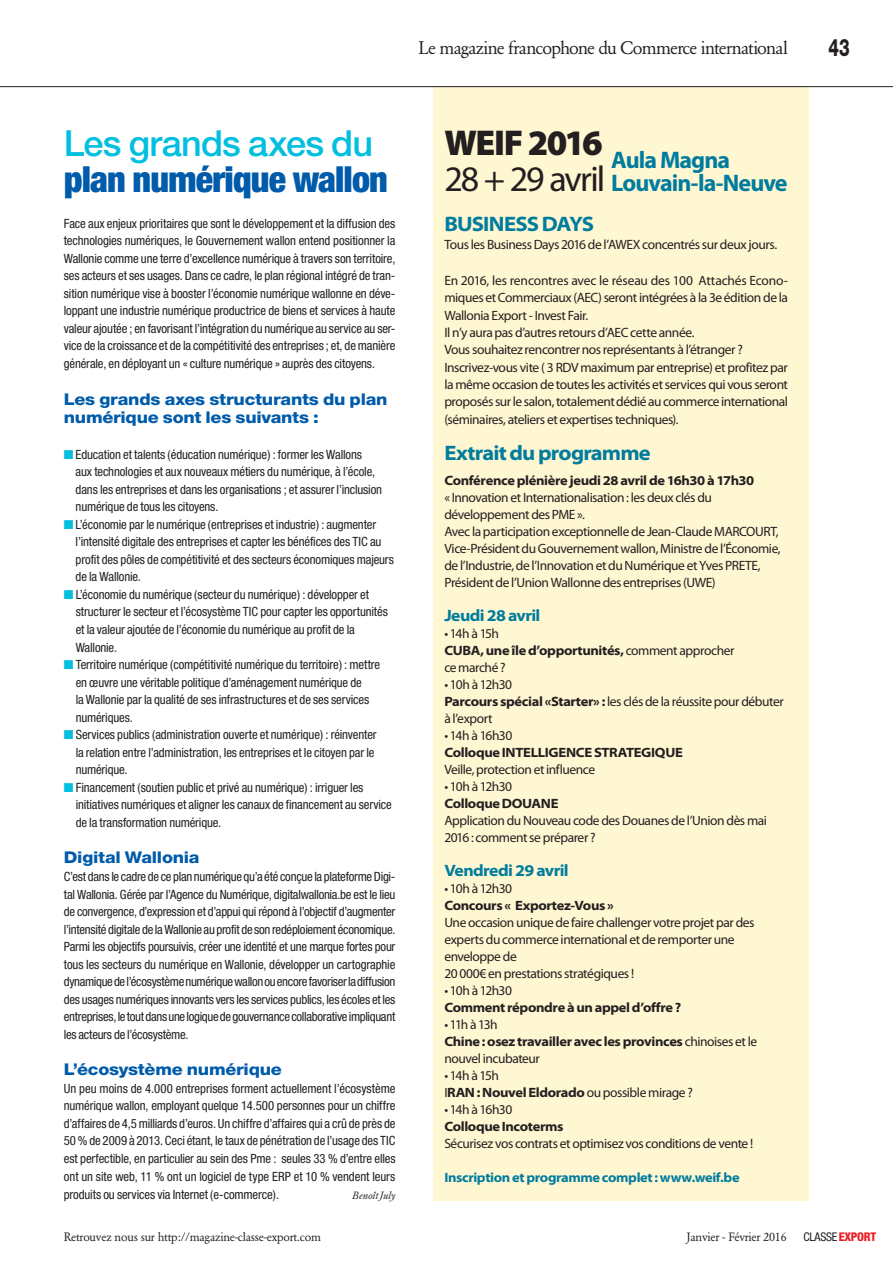
<style>
.page{position:relative;width:893px;height:1263px;background:#fff}
.page>*{position:absolute;margin:0;border:0;box-sizing:border-box;transform-origin:0 0}
.t1{font:900 condensed 36px "Helvetica Neue";letter-spacing:-.025em;color:#005baa}
.t2{font:500 36px "Helvetica Neue";letter-spacing:-.02em;color:#00bfdf}
.t3{font:36px "Myriad Pro";letter-spacing:-.055em;color:#231f20}
.t4{font:900 36px "Myriad Pro";letter-spacing:-.045em;color:#231f20}
.t5{font:700 24px/22.5px "Myriad Pro";letter-spacing:-.04em;color:#007c9e}
.t6{font:800 24px "Helvetica Neue";color:#231f20;scale:.7 1}
.t7{font:700 semi-expanded 21px "Myriad Pro";letter-spacing:-.04em;color:#007c9e}
.t8{font:18px "Garamond BE";letter-spacing:-.045em;color:#231f20}
.t9{font:700 semi-expanded 16.5px "Myriad Pro";letter-spacing:-.035em;color:#007c9e}
.t10{font:800 16.2px/18.6px "Helvetica Neue";letter-spacing:-.015em;color:#005baa;scale:1.11 1}
.t11{font:13.5px/17px "Myriad Pro";letter-spacing:-.035em;color:#231f20}
.t12{font:700 semi-expanded 13.5px "Myriad Pro";letter-spacing:-.03em;color:#231f20}
.t13{font:700 semi-expanded 13.5px "Myriad Pro";letter-spacing:-.025em;color:#007c9e}
.t14{font:condensed 12.75px/17.5px "Helvetica Neue";letter-spacing:-.01em;color:#231f20}
.t15{font:12px "Garamond BE";letter-spacing:-.02em;color:#231f20}
.t16{font:condensed 12px "Helvetica Neue";letter-spacing:-.02em;color:#231f20}
.t17{font:italic 10.5px "Garamond BE";letter-spacing:.005em;color:#231f20}
.s1{color:#00bfdf}
.s2{font-weight:700;font-stretch:semi-expanded}
.s3{font-weight:800;color:#ed1d24}
</style>
<div class="page">
<div style="left:434px;top:87px;width:375px;height:1113px;background:#fff6d2"></div>
<hr style="left:0;top:86px;width:893px;height:1px;background:#231f20">
<h3 class="t8" style="left:418px;top:37px;width:371px">Le magazine francophone du Commerce international</h3>
<h2 class="t6" style="left:829px;top:33px;width:32px">43</h2>
<h1 class="t2" style="left:64px;top:121px;width:311px">Les grands axes du</h1>
<h1 class="t1" style="left:64px;top:157px;width:326px">plan numérique wallon</h1>
<p class="t14" style="left:64px;top:214px;width:333px;text-align:justify">Face aux enjeux prioritaires que sont le développement et la diffusion des technologies numériques, le Gouvernement wallon entend positionner la Wallonie comme une terre d’excellence numérique à travers son territoire, ses acteurs et ses usages. Dans ce cadre, le plan régional intégré de tran&shy;sition numérique vise à booster l’économie numérique wallonne en déve&shy;loppant une industrie numérique productrice de biens et services à haute valeur ajoutée ; en favorisant l’intégration du numérique au service au ser&shy;vice de la croissance et de la compétitivité des entreprises ; et, de manière générale, en déployant un « culture numérique » auprès des citoyens.</p>
<p class="t10" style="left:64px;top:389px;width:293px">Les grands axes structurants du plan numérique sont les suivants :</p>
<p class="t14" style="left:76px;top:445px;width:308px;text-indent:-12px"><span class="s1">■</span> Education et talents (éducation numérique) : former les Wallons<br>aux technologies et aux nouveaux métiers du numérique, à l’école, dans les entreprises et dans les organisations ; et assurer l’inclusion numérique de tous les citoyens.</p>
<p class="t14" style="left:76px;top:515px;width:320px;text-indent:-12px"><span class="s1">■</span> L’économie par le numérique (entreprises et industrie) : augmenter l’intensité digitale des entreprises et capter les bénéfices des TIC au profit des pôles de compétitivité et des secteurs économiques majeurs de la Wallonie.</p>
<p class="t14" style="left:76px;top:585px;width:314px;text-indent:-12px"><span class="s1">■</span> L’économie du numérique (secteur du numérique) : développer et structurer le secteur et l’écosystème TIC pour capter les opportunités et la valeur ajoutée de l’économie du numérique au profit de la Wallonie.</p>
<p class="t14" style="left:76px;top:656px;width:306px;text-indent:-12px"><span class="s1">■</span> Territoire numérique (compétitivité numérique du territoire) : mettre en œuvre une véritable politique d’aménagement numérique de<br>la Wallonie par la qualité de ses infrastructures et de ses services numériques.</p>
<p class="t14" style="left:76px;top:726px;width:302px;text-indent:-12px"><span class="s1">■</span> Services publics (administration ouverte et numérique) : réinventer la relation entre l’administration, les entreprises et le citoyen par le numérique.</p>
<p class="t14" style="left:76px;top:778px;width:318px;text-indent:-12px"><span class="s1">■</span> Financement (soutien public et privé au numérique) : irriguer les initiatives numériques et aligner les canaux de financement au service de la transformation numérique.</p>
<p class="t10" style="left:64px;top:848px;width:124px">Digital Wallonia</p>
<p class="t14" style="left:64px;top:867px;width:333px;text-align:justify">C’est dans le cadre de ce plan numérique qu’a été conçue la plateforme Digi&shy;tal Wallonia. Gérée par l’Agence du Numérique, digitalwallonia.be est le lieu de convergence, d’expression et d’appui qui répond à l’objectif d’augmenter l’intensité digitale de la Wallonie au profit de son redéploiement économique.<br>Parmi les objectifs poursuivis, créer une identité et une marque fortes pour tous les secteurs du numérique en Wallonie, développer un cartographie dynamique de l’écosystème numérique wallon ou encore favoriser la diffusion des usages numériques innovants vers les services publics, les écoles et les entreprises, le tout dans une logique de gouvernance collaborative impliquant les acteurs de l’écosystème.</p>
<p class="t10" style="left:64px;top:1060px;width:198px">L’écosystème numérique</p>
<p class="t14" style="left:64px;top:1079px;width:333px;text-align:justify">Un peu moins de 4.000 entreprises forment actuellement l’écosystème numérique wallon, employant quelque 14.500 personnes pour un chiffre d’affaires de 4,5 milliards d’euros. Un chiffre d’affaires qui a crû de près de 50 % de 2009 à 2013. Ceci étant, le taux de pénétration de l’usage des TIC est perfectible, en particulier au sein des Pme : seules 33 % d’entre elles ont un site web, 11 % ont un logiciel de type ERP et 10 % vendent leurs produits ou services via Internet (e-commerce).</p>
<p class="t17" style="left:352px;top:1189px;width:45px">Benoît July</p>
<h1 class="t4" style="left:444px;top:122px;width:160px">WEIF 2016</h1>
<h1 class="t3" style="left:444px;top:159px;width:163px">28 + 29 avril</h1>
<h3 class="t7" style="left:444px;top:212px;width:151px">BUSINESS DAYS</h3>
<p class="t11" style="left:444px;top:237px;width:334px">Tous les Business Days 2016 de l’AWEX concentrés sur deux jours.</p>
<p class="t11" style="left:444px;top:272px;width:345px;line-height:17.4px">En 2016, les rencontres avec le réseau des 100 Attachés Econo&shy;miques et Commerciaux (AEC) seront intégrées à la 3e édition de la Wallonia Export - Invest Fair.<br>Il n’y aura pas d’autres retours d’AEC cette année.<br>Vous souhaitez rencontrer nos représentants à l’étranger ?<br>Inscrivez-vous vite ( 3 RDV maximum par entreprise) et profitez par la même occasion de toutes les activités et services qui vous seront proposés sur le salon, totalement dédié au commerce international (séminaires, ateliers et expertises techniques).</p>
<h3 class="t7" style="left:444px;top:441px;width:208px">Extrait du programme</h3>
<p class="t12" style="left:444px;top:473px;width:311px">Conférence plénière jeudi 28 avril de 16h30 à 17h30</p>
<p class="t11" style="left:444px;top:490px;width:338px">« Innovation et Internationalisation : les deux clés du développement des PME ».<br>Avec la participation exceptionnelle de Jean-Claude MARCOURT, Vice-Président du Gouvernement wallon, Ministre de l’Économie, de l’Industrie, de l’Innovation et du Numérique et Yves PRETE, Président de l’Union Wallonne des entreprises (UWE)</p>
<p class="t9" style="left:444px;top:606px;width:97px">Jeudi 28 avril</p>
<p class="t11" style="left:444px;top:626px;width:292px">• 14h à 15h<br><span class="s2">CUBA, une île d’opportunités,</span> comment approcher ce marché ?</p>
<p class="t11" style="left:444px;top:677px;width:341px">• 10h à 12h30<br><span class="s2">Parcours spécial «Starter» :</span> les clés de la réussite pour débuter à l’export</p>
<p class="t11" style="left:444px;top:728px;width:69px">• 14h à 16h30</p>
<p class="t12" style="left:444px;top:745px;width:240px">Colloque INTELLIGENCE STRATEGIQUE</p>
<p class="t11" style="left:444px;top:762px;width:152px">Veille, protection et influence</p>
<p class="t11" style="left:444px;top:779px;width:69px">• 10h à 12h30</p>
<p class="t12" style="left:444px;top:796px;width:116px">Colloque DOUANE</p>
<p class="t11" style="left:444px;top:813px;width:324px">Application du Nouveau code des Douanes de l’Union dès mai<br>2016 : comment se préparer ?</p>
<p class="t9" style="left:444px;top:861px;width:126px">Vendredi 29 avril</p>
<p class="t11" style="left:444px;top:880px;width:69px">• 10h à 12h30</p>
<p class="t12" style="left:444px;top:898px;width:171px">Concours « Exportez-Vous »</p>
<p class="t11" style="left:444px;top:914px;width:312px">Une occasion unique de faire challenger votre projet par des experts du commerce international et de remporter une enveloppe de<br>20 000€ en prestations stratégiques !</p>
<p class="t11" style="left:444px;top:982px;width:69px">• 10h à 12h30</p>
<p class="t12" style="left:444px;top:1000px;width:239px">Comment répondre à un appel d’offre ?</p>
<p class="t11" style="left:444px;top:1016px;width:314px">• 11h à 13h<br><span class="s2">Chine : osez travailler avec les provinces</span> chinoises et le nouvel incubateur</p>
<p class="t11" style="left:444px;top:1067px;width:250px">• 14h à 15h<br>I<span class="s2">RAN : Nouvel Eldorado</span> ou possible mirage ?</p>
<p class="t11" style="left:444px;top:1101px;width:69px">• 14h à 16h30</p>
<p class="t12" style="left:444px;top:1119px;width:121px">Colloque Incoterms</p>
<p class="t11" style="left:444px;top:1135px;width:310px">Sécurisez vos contrats et optimisez vos conditions de vente !</p>
<p class="t13" style="left:444px;top:1170px;width:297px">Inscription et programme complet : www.weif.be</p>
<h2 class="t5" style="left:611px;top:149px;width:178px">Aula Magna<br>Louvain-la-Neuve</h2>
<p class="t15" style="left:64px;top:1230px;width:259px">Retrouvez nous sur http://magazine-classe-export.com</p>
<p class="t15" style="left:687px;top:1230px;width:101px">Janvier - Février 2016</p>
<p class="t16" style="left:803px;top:1230px;width:74px">CLASSE<span class="s3">EXPORT</span></p>
</div>
